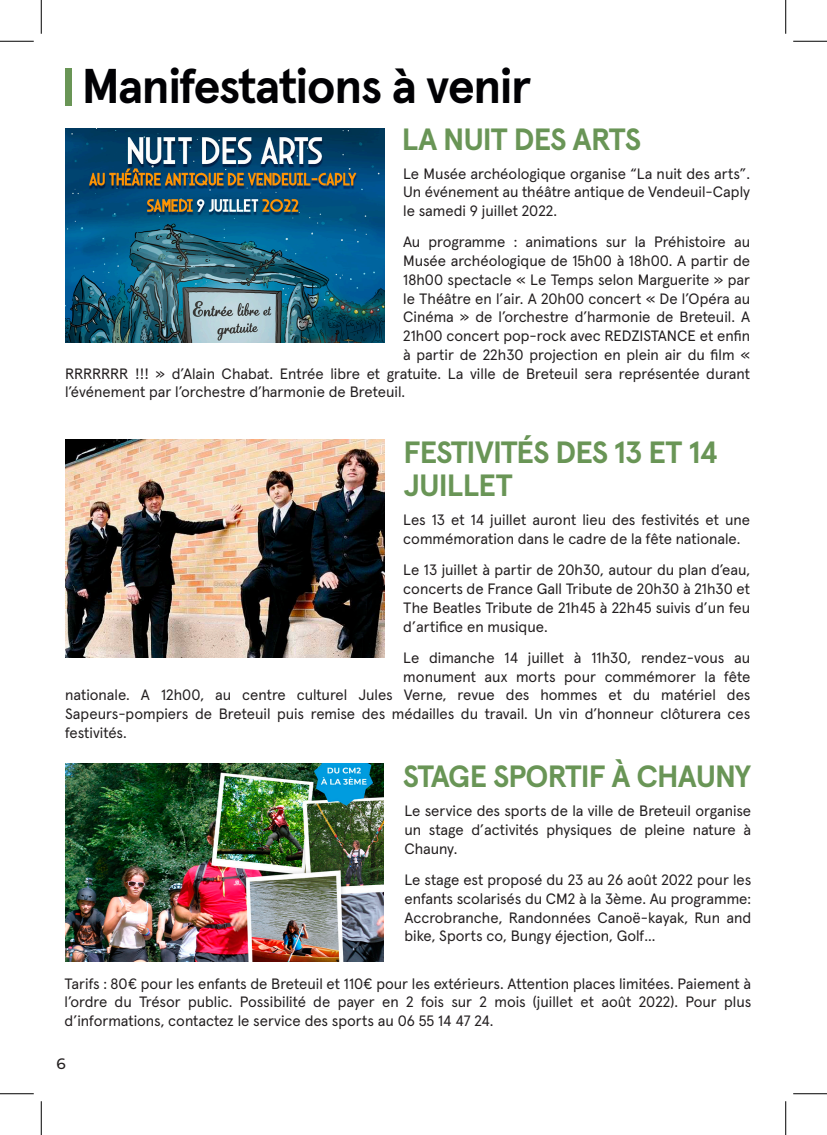
<style>
.page{position:relative;width:827px;height:1135px;background:#fff}
.page>*{position:absolute;margin:0;border:0;box-sizing:border-box;transform-origin:0 0}
.t1{font:700 48.75px "Apercu Pro";letter-spacing:-.035em;color:#010104}
.t2{font:700 30.75px/33px "Apercu Pro";letter-spacing:-.035em;color:#699556}
.t3{font:15px/18.8px "Apercu Pro";color:#231f20;text-align:justify}
.t4{font:500 15px "Montserrat";color:#231f20}
</style>
<div class="page">
<div style="left:65px;top:68px;width:7px;height:37px;background:#699556"></div>
<img style="left:65px;top:764px;width:319px;height:197px">
<img style="left:65px;top:439px;width:319px;height:218px">
<img style="left:65px;top:128px;width:319px;height:215px">
<hr style="left:0;top:41px;width:34px;height:1px;background:#000">
<hr style="left:793px;top:41px;width:34px;height:1px;background:#000">
<hr style="left:0;top:1093px;width:34px;height:1px;background:#000">
<hr style="left:793px;top:1093px;width:34px;height:1px;background:#000">
<hr style="left:41px;top:0;width:1px;height:34px;background:#000">
<hr style="left:41px;top:1101px;width:1px;height:34px;background:#000">
<hr style="left:785px;top:0;width:1px;height:34px;background:#000">
<hr style="left:785px;top:1101px;width:1px;height:34px;background:#000">
<h1 class="t1" style="left:82px;top:48px;width:451px">Manifestations à venir</h1>
<h2 class="t2" style="left:402px;top:121px;width:241px">LA NUIT DES ARTS</h2>
<p class="t3" style="left:403px;top:163px;width:348px">Le Musée archéologique organise “La nuit des arts”.<br>Un événement au théâtre antique de Vendeuil-Caply le samedi 9 juillet 2022.</p>
<p class="t3" style="left:403px;top:231px;width:348px">Au programme : animations sur la Préhistoire au</p>
<p class="t3" style="left:403px;top:250px;width:348px">Musée archéologique de 15h00 à 18h00. A partir de</p>
<p class="t3" style="left:403px;top:269px;width:348px">18h00 spectacle « Le Temps selon Marguerite » par</p>
<p class="t3" style="left:403px;top:288px;width:348px">le Théâtre en l’air. A 20h00 concert « De l’Opéra au</p>
<p class="t3" style="left:403px;top:306px;width:348px">Cinéma » de l’orchestre d’harmonie de Breteuil. A</p>
<p class="t3" style="left:403px;top:325px;width:348px">21h00 concert pop-rock avec REDZISTANCE et enfin</p>
<p class="t3" style="left:403px;top:344px;width:348px">à partir de 22h30 projection en plein air du film «</p>
<p class="t3" style="left:65px;top:363px;width:686px">RRRRRRR !!! » d’Alain Chabat. Entrée libre et gratuite. La ville de Breteuil sera représentée durant</p>
<p class="t3" style="left:65px;top:381px;width:341px">l’événement par l’orchestre d’harmonie de Breteuil.</p>
<h2 class="t2" style="left:403px;top:433px;width:315px">FESTIVITÉS DES 13 ET 14<br>JUILLET</h2>
<p class="t3" style="left:403px;top:509px;width:348px">Les 13 et 14 juillet auront lieu des festivités et une commémoration dans le cadre de la fête nationale.</p>
<p class="t3" style="left:403px;top:559px;width:348px">Le 13 juillet à partir de 20h30, autour du plan d’eau, concerts de France Gall Tribute de 20h30 à 21h30 et The Beatles Tribute de 21h45 à 22h45 suivis d’un feu d’artifice en musique.</p>
<p class="t3" style="left:403px;top:647px;width:348px">Le dimanche 14 juillet à 11h30, rendez-vous au</p>
<p class="t3" style="left:403px;top:666px;width:348px">monument aux morts pour commémorer la fête</p>
<p class="t3" style="left:65px;top:684px;width:686px">nationale. A 12h00, au centre culturel Jules Verne, revue des hommes et du matériel des</p>
<p class="t3" style="left:65px;top:703px;width:686px">Sapeurs-pompiers de Breteuil puis remise des médailles du travail. Un vin d’honneur clôturera ces</p>
<p class="t3" style="left:65px;top:722px;width:63px">festivités.</p>
<h2 class="t2" style="left:403px;top:757px;width:350px">STAGE SPORTIF À CHAUNY</h2>
<p class="t3" style="left:404px;top:801px;width:348px">Le service des sports de la ville de Breteuil organise un stage d’activités physiques de pleine nature à Chauny.</p>
<p class="t3" style="left:404px;top:869px;width:348px">Le stage est proposé du 23 au 26 août 2022 pour les enfants scolarisés du CM2 à la 3ème. Au programme:<br>Accrobranche, Randonnées Canoë-kayak, Run and bike, Sports co, Bungy éjection, Golf...</p>
<p class="t3" style="left:65px;top:973px;width:688px">Tarifs : 80€ pour les enfants de Breteuil et 110€ pour les extérieurs. Attention places limitées. Paiement à l’ordre du Trésor public. Possibilité de payer en 2 fois sur 2 mois (juillet et août 2022). Pour plus d’informations, contactez le service des sports au 06 55 14 47 24.</p>
<p class="t4" style="left:56px;top:1053px;width:11px">6</p>
</div>
